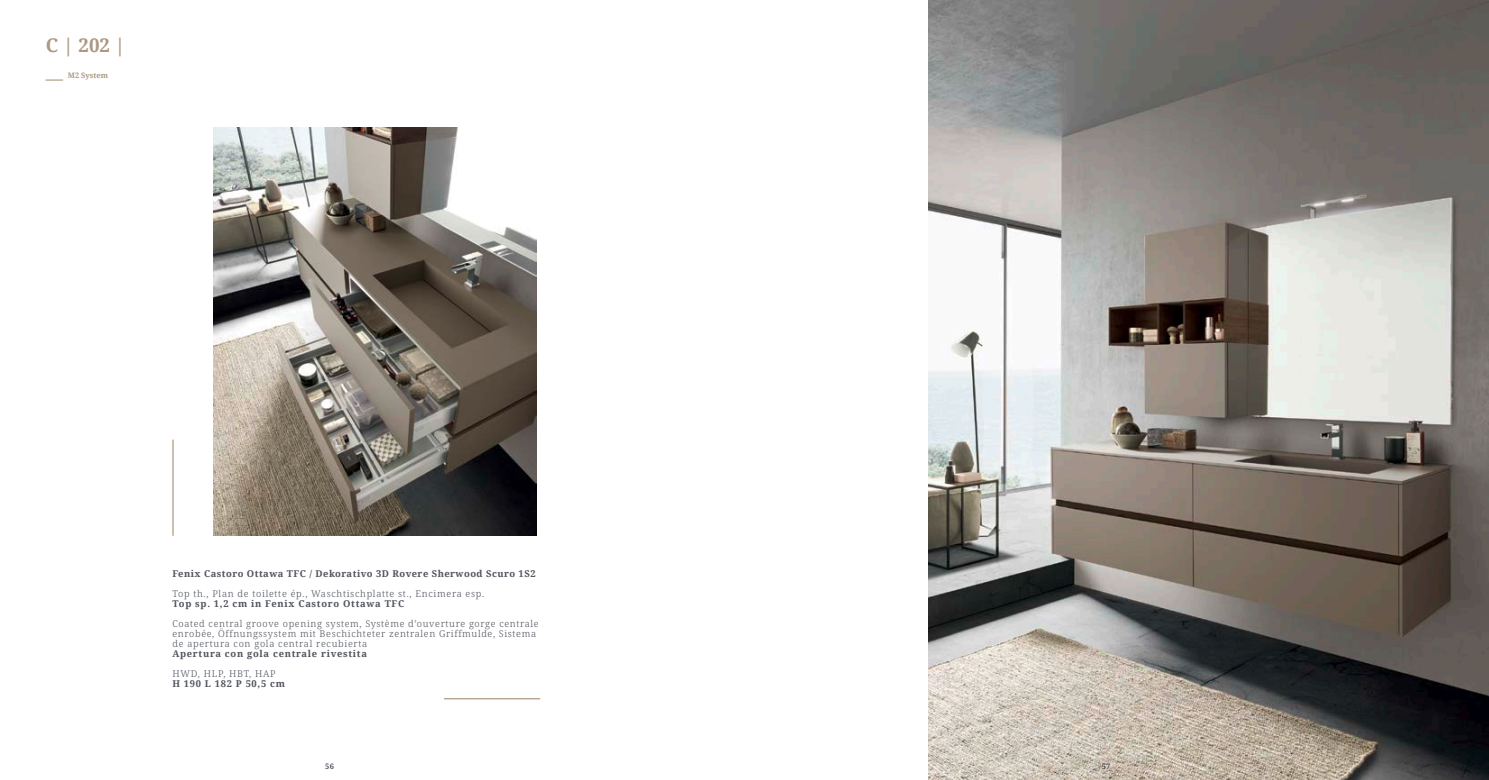
<style>
.page{position:relative;width:1489px;height:780px;background:#fff}
.page>*{position:absolute;margin:0;border:0;box-sizing:border-box;transform-origin:0 0}
.t1{font:700 18.75px/25.8px "Noto Serif";color:#ab9982}
.t2{font:300 9.38px/10px "Noto Serif";letter-spacing:.07em;color:#51535d}
.t3{font:700 9.38px "Noto Serif";letter-spacing:.075em;color:#51535d}
.t4{font:700 9.38px "Noto Serif";letter-spacing:.05em;color:#51535d}
.t5{font:700 7.5px "Noto Serif";color:#ab9982}
.t6{font:500 7.5px "Noto Serif";color:#28293b}
</style>
<div class="page">
<img style="left:928px;top:0;width:560px;height:780px">
<img style="left:214px;top:128px;width:322px;height:407px">
<hr style="left:172px;top:439px;width:2px;height:96px;background:#ab9982">
<hr style="left:444px;top:698px;width:96px;height:1px;background:#ab9982">
<h1 class="t1" style="left:46px;top:32px;width:81px">C | 202 | __</h1>
<p class="t5" style="left:68px;top:70px;width:42px">M2 System</p>
<p class="t4" style="left:172px;top:567px;width:364px">Fenix Castoro Ottawa TFC / Dekorativo 3D Rovere Sherwood Scuro 1S2</p>
<p class="t2" style="left:172px;top:588px;width:313px">Top th., Plan de toilette ép., Waschtischplatte st., Encimera esp.</p>
<p class="t3" style="left:172px;top:597px;width:233px">Top sp. 1,2 cm in Fenix Castoro Ottawa TFC</p>
<p class="t2" style="left:172px;top:618px;width:368px">Coated central groove opening system, Système d’ouverture gorge centrale enrobée, Öffnungssystem mit Beschichteter zentralen Griffmulde, Sistema de apertura con gola central recubierta</p>
<p class="t3" style="left:172px;top:647px;width:196px">Apertura con gola centrale rivestita</p>
<p class="t2" style="left:172px;top:668px;width:105px">HWD, HLP, HBT, HAP</p>
<p class="t3" style="left:172px;top:677px;width:114px">H 190 L 182 P 50,5 cm</p>
<p class="t6" style="left:325px;top:761px;width:10px">56</p>
<p class="t6" style="left:1101px;top:761px;width:10px">57</p>
</div>
